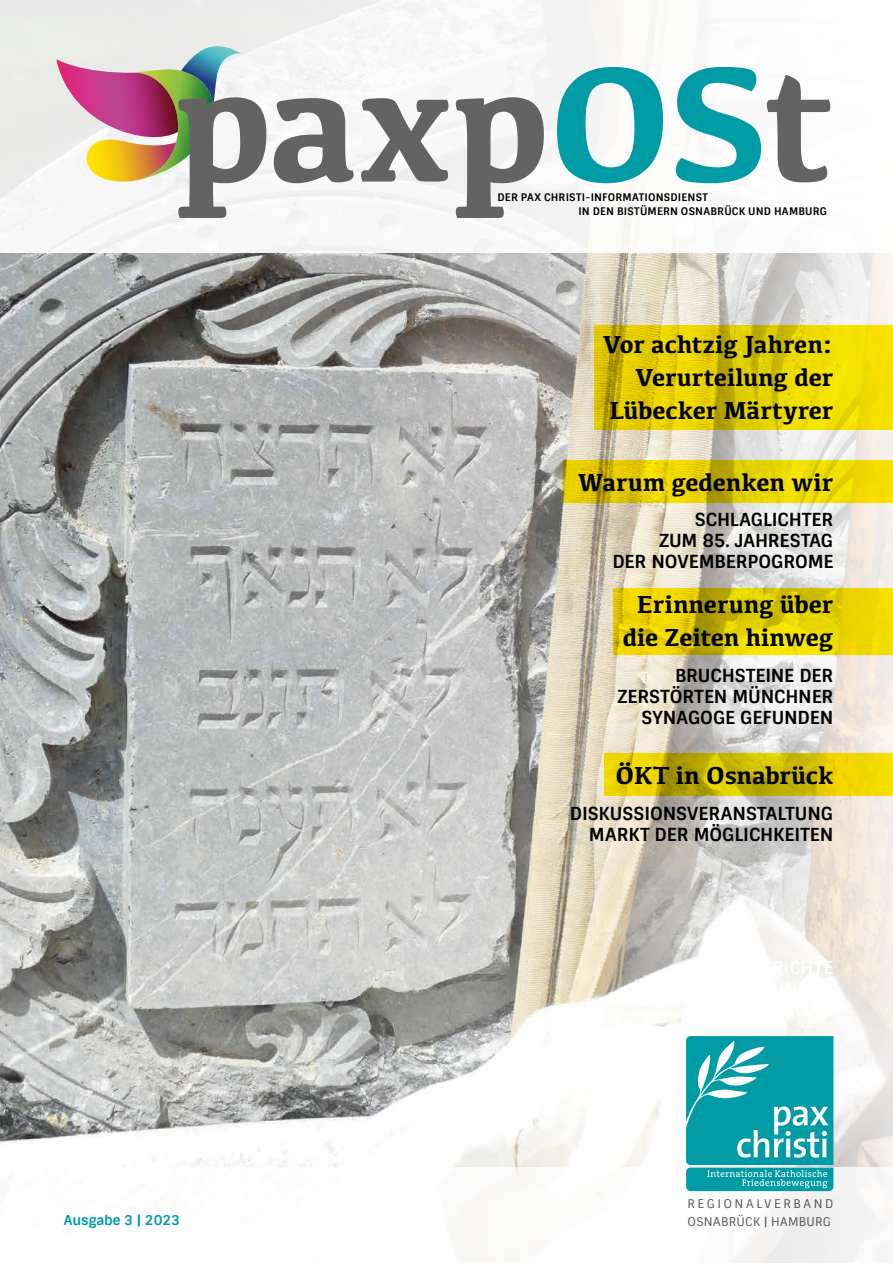
<style>
.page{position:relative;width:893px;height:1263px;background:#fff}
.page>*{position:absolute;margin:0;border:0;box-sizing:border-box;transform-origin:0 0}
.t1{font:700 169.5px "Kefa";letter-spacing:-.02em;color:#646363}
.t2{font:700 25.5px/33px "Kefa";letter-spacing:-.005em;color:#000;text-align:right}
.t3{font:700 18px/21px "Sintony";letter-spacing:-.005em;color:#000;text-align:right}
.t4{font:700 13.5px "Sintony";color:#009ba4}
.t5{font:12px/18px "Sintony";letter-spacing:.105em;color:#555454}
.t6{font:700 10.5px/13.5px "Sintony";letter-spacing:.015em;color:#000}
.s1{color:#009ba4}
</style>
<div class="page">
<img style="left:0;top:253px;width:893px;height:914px">
<div style="left:0;top:0;width:893px;height:253px;background:linear-gradient(to right,#eff0ef,#fefdfd)"></div>
<svg style="left:56px;top:46px;width:185px;height:136px"></svg>
<svg style="left:594px;top:325px;width:299px;height:104px;background:#e2ce00"></svg>
<svg style="left:563px;top:460px;width:330px;height:43px;background:#e1cd00"></svg>
<svg style="left:614px;top:588px;width:279px;height:67px;background:#e0cc00"></svg>
<svg style="left:604px;top:753px;width:289px;height:43px;background:#d6c100"></svg>
<svg style="left:686px;top:1036px;width:147px;height:155px;background:#29abb2"></svg>
<h1 class="t1" style="left:174px;top:11px;width:661px">paxp<span class="s1">OS</span>t</h1>
<p class="t6" style="left:578px;top:191px;width:250px;text-indent:-81px">DER PAX CHRISTI-INFORMATIONSDIENST<br>IN DEN BISTÜMERN OSNABRÜCK UND HAMBURG</p>
<h2 class="t2" style="left:603px;top:326px;width:232px">Vor achtzig Jahren:<br>Verurteilung der<br>Lübecker Märtyrer</h2>
<p class="t4" style="left:64px;top:1211px;width:118px">Ausgabe 3 | 2023</p>
<h2 class="t2" style="left:578px;top:464px;width:257px">Warum gedenken wir</h2>
<p class="t3" style="left:612px;top:510px;width:223px">SCHLAGLICHTER<br>ZUM 85. JAHRESTAG<br>DER NOVEMBERPOGROME</p>
<h2 class="t2" style="left:623px;top:587px;width:212px;text-align:center">Erinnerung über die Zeiten hinweg</h2>
<p class="t3" style="left:617px;top:666px;width:217px">BRUCHSTEINE DER<br>ZERSTÖRTEN MÜNCHNER<br>SYNAGOGE GEFUNDEN</p>
<h2 class="t2" style="left:615px;top:758px;width:220px">ÖKT in Osnabrück</h2>
<p class="t3" style="left:570px;top:803px;width:265px">DISKUSSIONSVERANSTALTUNG<br>MARKT DER MÖGLICHKEITEN</p>
<p class="t5" style="left:687px;top:1194px;width:147px">REGIONALVERBAND<br>OSNABRÜCK | HAMBURG</p>
</div>
